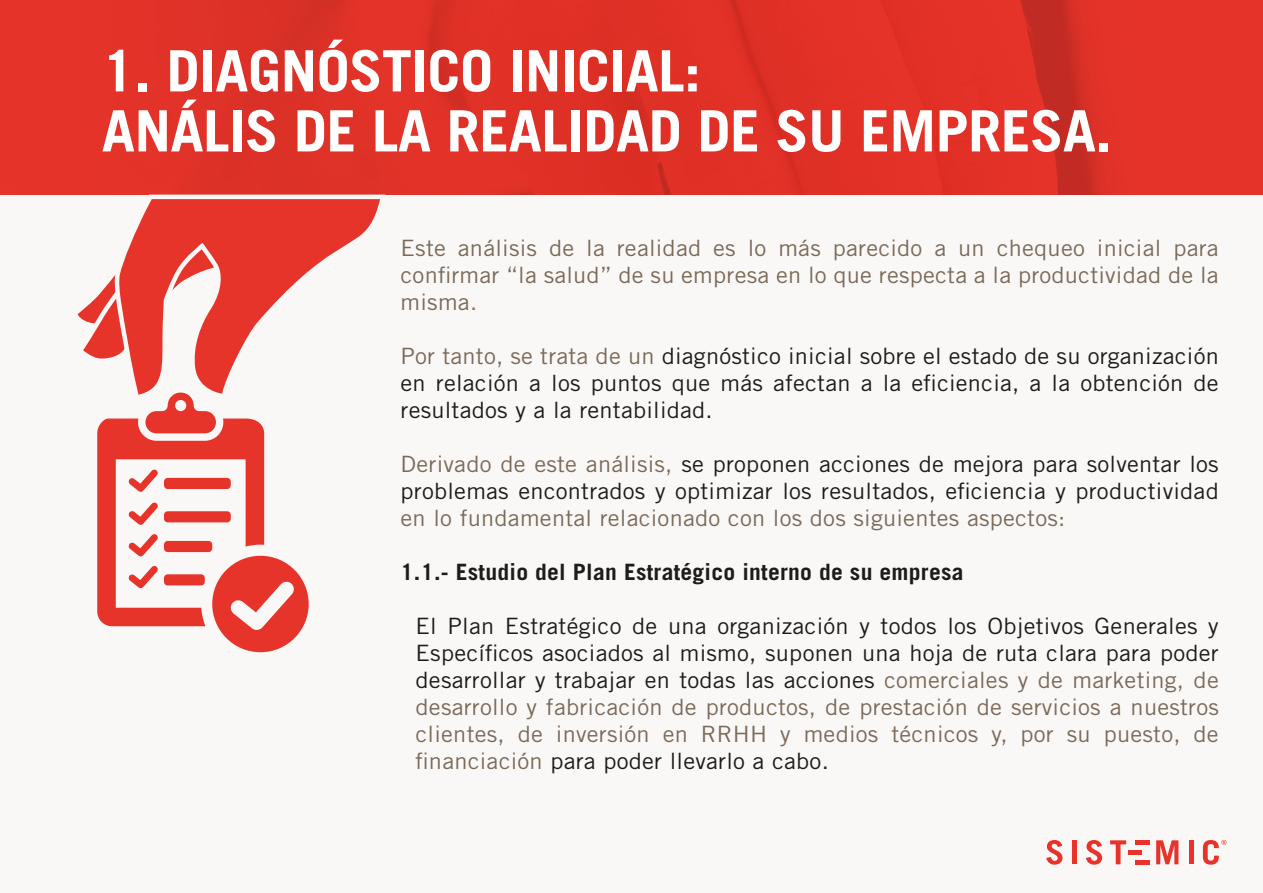
<style>
.page{position:relative;width:1263px;height:893px;background:#faf8f7}
.page>*{position:absolute;margin:0;border:0;box-sizing:border-box;transform-origin:0 0}
.t1{font:700 57px/60px "Trade Gothic LT Std";letter-spacing:-.01em;color:#fff;scale:1.05 1}
.t2{font:22.5px/27px "Trade Gothic LT Std";letter-spacing:.01em;color:#1c1c1b;text-align:justify;scale:1.05 1}
.t3{font:22.5px/27px "Trade Gothic LT Std";letter-spacing:.01em;color:#7b6a58;text-align:justify;scale:1.05 1}
.t4{font:700 22.5px "Trade Gothic LT Std";letter-spacing:.01em;color:#1c1c1b;scale:1.05 1}
.s1{color:#7b6a58}
</style>
<div class="page">
<img style="left:0;top:0;width:1263px;height:195px">
<svg style="left:77px;top:278px;width:36px;height:81px"></svg>
<svg style="left:113px;top:199px;width:267px;height:194px;fill:#e7362c"></svg>
<svg style="left:97px;top:393px;width:212px;height:259px"></svg>
<svg style="left:1046px;top:840px;width:16px;height:25px"></svg>
<div style="left:1072px;top:840px;width:5px;height:24px;background:#e7332a"></div>
<svg style="left:1086px;top:840px;width:16px;height:25px"></svg>
<svg style="left:1110px;top:840px;width:16px;height:24px"></svg>
<svg style="left:1156px;top:840px;width:22px;height:24px"></svg>
<div style="left:1188px;top:840px;width:5px;height:24px;background:#e7332a"></div>
<hr style="left:1135px;top:840px;width:15px;height:4px;background:#e7332a">
<hr style="left:1135px;top:860px;width:15px;height:4px;background:#e7332a">
<hr style="left:1129px;top:850px;width:13px;height:4px;background:#e7332a">
<svg style="left:1203px;top:840px;width:23px;height:25px"></svg>
<h1 class="t1" style="left:102px;top:40px;width:964px">1. DIAGNÓSTICO INICIAL:<br>ANÁLIS DE LA REALIDAD DE SU EMPRESA.</h1>
<p class="t3" style="left:401px;top:234px;width:781px">Este análisis de la realidad es lo más parecido a un chequeo inicial para confirmar “la salud” de su empresa en lo que respecta a la productividad de la misma.</p>
<p class="t2" style="left:401px;top:342px;width:781px"><span class="s1">Por tanto, se trata de un</span> diagnóstico inicial sobre el estado de su organización en relación a los puntos que más afectan a la eficiencia, a la obtención de resultados y a la rentabilidad.</p>
<p class="t2" style="left:401px;top:450px;width:781px"><span class="s1">Derivado de este análisis,</span> se proponen acciones de mejora para solventar los problemas encontrados y optimizar los resultados, eficiencia y productividad</p>
<p class="t3" style="left:401px;top:504px;width:635px">en lo fundamental relacionado con los dos siguientes aspectos:</p>
<p class="t4" style="left:401px;top:558px;width:538px">1.1.- Estudio del Plan Estratégico interno de su empresa</p>
<p class="t2" style="left:416px;top:612px;width:766px">El Plan Estratégico de una organización y todos los Objetivos Generales y Específicos asociados al mismo, suponen una hoja de ruta clara para poder desarrollar y trabajar en todas las acciones <span class="s1">comerciales y de marketing, de desarrollo y fabricación de productos, de prestación de servicios a nuestros clientes, de inversión en RRHH y medios técnicos y, por su puesto, de financiación</span> para poder llevarlo a cabo.</p>
</div>
